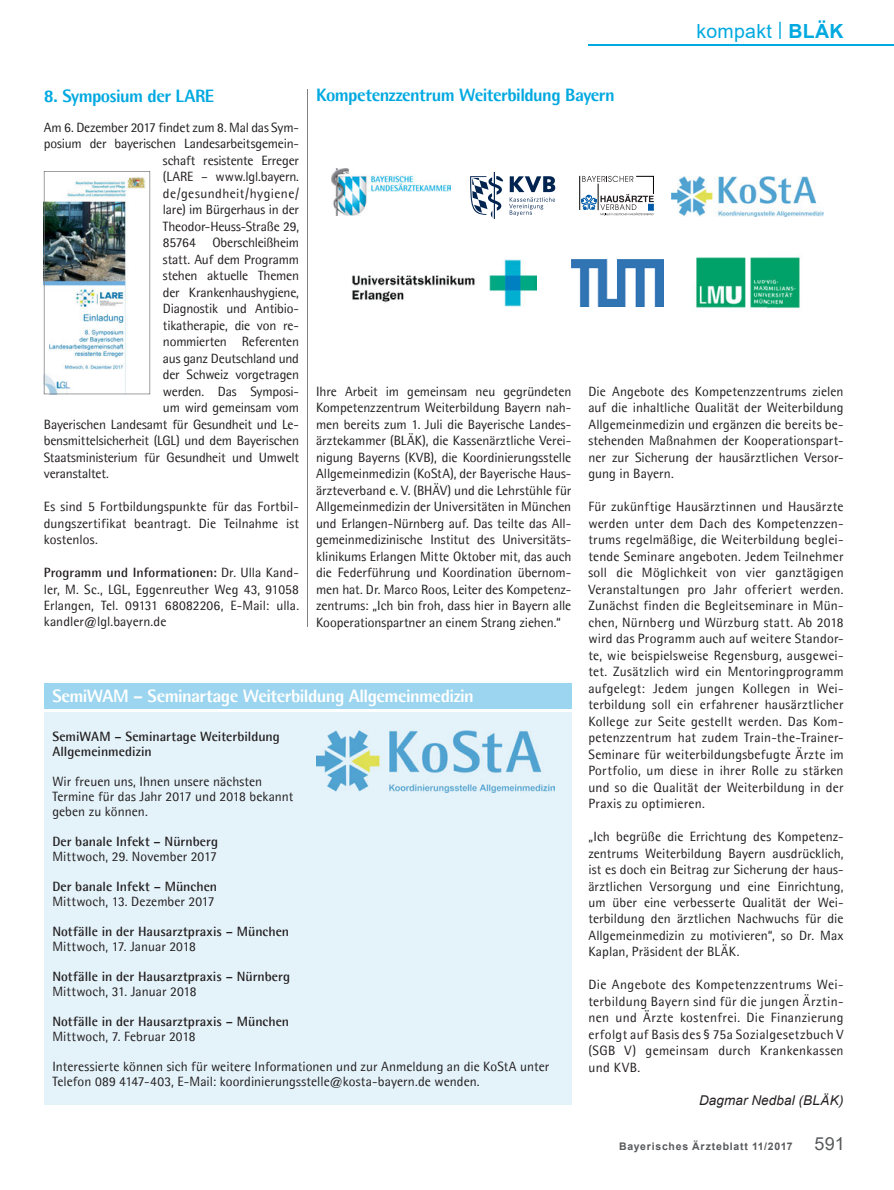
<style>
.page{position:relative;width:894px;height:1190px;background:#fff}
.page>*{position:absolute;margin:0;border:0;box-sizing:border-box;transform-origin:0 0}
.t1{font:19.5px "Arial";letter-spacing:.015em;color:#00a9e0}
.t2{font:800 18px "Agfa Rotis Semisans";letter-spacing:-.03em;color:#00a9e0}
.t3{font:800 18px "Agfa Rotis Semisans";letter-spacing:-.035em;color:#fff}
.t4{font:13.5px/16.5px "Agfa Rotis Semisans";color:#231f20;text-align:justify}
.t5{font:700 13.5px/15px "Agfa Rotis Semisans";color:#231f20}
.t6{font:13.5px "Agfa Rotis Semisans";letter-spacing:-.02em;color:#231f20}
.t7{font:13.5px "Agfa Rotis Semisans";letter-spacing:.035em;color:#231f20}
.t8{font:italic 13.5px "Arial";letter-spacing:.01em;color:#231f20}
.t9{font:700 10.5px "Arial";letter-spacing:.07em;color:#58595b}
.s1{font-weight:700}
.s2{font-weight:400;font-size:18px}
</style>
<div class="page">
<hr style="left:588px;top:44px;width:305px;height:1px;background:#00a9e0">
<hr style="left:579px;top:176px;width:1px;height:34px;background:#000">
<svg style="left:580px;top:176px;width:73px;height:40px"></svg>
<img style="left:332px;top:168px;width:118px;height:48px">
<svg style="left:470px;top:172px;width:85px;height:47px"></svg>
<img style="left:671px;top:177px;width:152px;height:39px">
<img style="left:352px;top:259px;width:184px;height:48px">
<img style="left:695px;top:257px;width:106px;height:52px">
<img style="left:571px;top:259px;width:92px;height:48px">
<img style="left:44px;top:171px;width:106px;height:223px">
<hr style="left:307px;top:89px;width:1px;height:537px;background:#807f83">
<div style="left:44px;top:683px;width:527px;height:25px;background:#9bd5ef"></div>
<div style="left:44px;top:713px;width:527px;height:392px;background:#e4f3fa"></div>
<img style="left:316px;top:731px;width:238px;height:61px">
<h1 class="t1" style="left:696px;top:20px;width:149px">kompakt <sup>|</sup> <span class="s1">BLÄK</span></h1>
<h2 class="t2" style="left:316px;top:84px;width:300px">Kompetenzzentrum Weiterbildung Bayern</h2>
<h2 class="t2" style="left:44px;top:85px;width:172px">8. Symposium der LARE</h2>
<p class="t4" style="left:44px;top:119px;width:257px">Am 6. Dezember 2017 findet zum 8. Mal das Sym-</p>
<p class="t4" style="left:44px;top:135px;width:257px">posium der bayerischen Landesarbeitsgemein-</p>
<p class="t4" style="left:163px;top:152px;width:138px">schaft resistente Erreger</p>
<p class="t4" style="left:163px;top:168px;width:138px">(LARE – www.lgl.bayern.</p>
<p class="t7" style="left:163px;top:185px;width:138px">de/gesundheit/hygiene/</p>
<p class="t4" style="left:163px;top:201px;width:138px">lare) im Bürgerhaus in der</p>
<p class="t4" style="left:163px;top:218px;width:138px">Theodor-Heuss-Straße 29,</p>
<p class="t4" style="left:163px;top:234px;width:138px">85764 Oberschleißheim</p>
<p class="t4" style="left:163px;top:251px;width:138px">statt. Auf dem Programm</p>
<p class="t4" style="left:163px;top:267px;width:138px">stehen aktuelle Themen</p>
<p class="t4" style="left:163px;top:284px;width:138px">der Krankenhaushygiene,</p>
<p class="t4" style="left:163px;top:300px;width:138px">Diagnostik und Antibio-</p>
<p class="t4" style="left:163px;top:317px;width:138px">tikatherapie, die von re-</p>
<p class="t4" style="left:163px;top:333px;width:138px">nommierten Referenten</p>
<p class="t6" style="left:163px;top:350px;width:138px">aus ganz Deutschland und</p>
<p class="t4" style="left:163px;top:366px;width:138px">der Schweiz vorgetragen</p>
<p class="t4" style="left:163px;top:383px;width:138px">werden. Das Symposi-</p>
<p class="t6" style="left:163px;top:399px;width:138px">um wird gemeinsam vom</p>
<p class="t4" style="left:44px;top:416px;width:257px">Bayerischen Landesamt für Gesundheit und Le-</p>
<p class="t4" style="left:44px;top:432px;width:257px">bensmittelsicherheit (LGL) und dem Bayerischen</p>
<p class="t6" style="left:44px;top:449px;width:257px">Staatsministerium für Gesundheit und Umwelt</p>
<p class="t4" style="left:44px;top:465px;width:66px">veranstaltet.</p>
<p class="t4" style="left:44px;top:498px;width:257px">Es sind 5 Fortbildungspunkte für das Fortbil&shy;dungszertifikat beantragt. Die Teilnahme ist kostenlos.</p>
<p class="t4" style="left:44px;top:564px;width:257px"><span class="s1">Programm und Informationen:</span> Dr. Ulla Kand&shy;ler, M. Sc., LGL, Eggenreuther Weg 43, 91058<br>Erlangen, Tel. 09131 68082206, E-Mail: ulla. kandler@lgl.bayern.de</p>
<p class="t4" style="left:316px;top:383px;width:257px">Ihre Arbeit im gemeinsam neu gegründeten Kompetenzzentrum Weiterbildung Bayern nah&shy;men bereits zum 1. Juli die Bayerische Landes&shy;ärztekammer (BLÄK), die Kassenärztliche Verei&shy;nigung Bayerns (KVB), die Koordinierungsstelle Allgemeinmedizin (KoStA), der Bayerische Haus&shy;ärzteverband e. V. (BHÄV) und die Lehrstühle für Allgemeinmedizin der Universitäten in München und Erlangen-Nürnberg auf. Das teilte das All&shy;gemeinmedizinische Institut des Universitäts&shy;klinikums Erlangen Mitte Oktober mit, das auch die Federführung und Koordination übernom&shy;men hat. Dr. Marco Roos, Leiter des Kompetenz&shy;zentrums: „Ich bin froh, dass hier in Bayern alle Kooperationspartner an einem Strang ziehen.“</p>
<p class="t4" style="left:588px;top:383px;width:257px">Die Angebote des Kompetenzzentrums zielen auf die inhaltliche Qualität der Weiterbildung Allgemeinmedizin und ergänzen die bereits be&shy;stehenden Maßnahmen der Kooperationspart&shy;ner zur Sicherung der hausärztlichen Versor&shy;gung in Bayern.</p>
<p class="t4" style="left:588px;top:498px;width:257px">Für zukünftige Hausärztinnen und Hausärzte werden unter dem Dach des Kompetenzzen&shy;trums regelmäßige, die Weiterbildung beglei&shy;tende Seminare angeboten. Jedem Teilnehmer soll die Möglichkeit von vier ganztägigen Veranstaltungen pro Jahr offeriert werden.<br>Zunächst finden die Begleitseminare in Mün&shy;chen, Nürnberg und Würzburg statt. Ab 2018 wird das Programm auch auf weitere Standor&shy;te, wie beispielsweise Regensburg, ausgewei&shy;tet. Zusätzlich wird ein Mentoringprogramm aufgelegt: Jedem jungen Kollegen in Wei&shy;terbildung soll ein erfahrener hausärztlicher Kollege zur Seite gestellt werden. Das Kom&shy;petenzzentrum hat zudem Train-the-Trainer-Seminare für weiterbildungsbefugte Ärzte im Portfolio, um diese in ihrer Rolle zu stärken und so die Qualität der Weiterbildung in der Praxis zu optimieren.</p>
<p class="t4" style="left:588px;top:828px;width:257px">„Ich begrüße die Errichtung des Kompetenz&shy;zentrums Weiterbildung Bayern ausdrücklich, ist es doch ein Beitrag zur Sicherung der haus&shy;ärztlichen Versorgung und eine Einrichtung, um über eine verbesserte Qualität der Wei&shy;terbildung den ärztlichen Nachwuchs für die Allgemeinmedizin zu motivieren“, so Dr. Max Kaplan, Präsident der BLÄK.</p>
<p class="t4" style="left:588px;top:977px;width:257px">Die Angebote des Kompetenzzentrums Wei&shy;terbildung Bayern sind für die jungen Ärztin&shy;nen und Ärzte kostenfrei. Die Finanzierung erfolgt auf Basis des § 75a Sozialgesetzbuch V (SGB V) gemeinsam durch Krankenkassen und KVB.</p>
<p class="t8" style="left:699px;top:1093px;width:146px">Dagmar Nedbal (BLÄK)</p>
<h2 class="t3" style="left:52px;top:684px;width:423px">SemiWAM – Seminartage Weiterbildung Allgemeinmedizin</h2>
<p class="t5" style="left:52px;top:729px;width:229px">SemiWAM – Seminartage Weiterbildung<br>Allgemeinmedizin</p>
<p class="t4" style="left:52px;top:774px;width:243px;line-height:15px;text-align:left">Wir freuen uns, Ihnen unsere nächsten<br>Termine für das Jahr 2017 und 2018 bekannt geben zu können.</p>
<p class="t5" style="left:52px;top:834px;width:167px">Der banale Infekt – Nürnberg</p>
<p class="t4" style="left:52px;top:848px;width:166px">Mittwoch, 29. November 2017</p>
<p class="t5" style="left:52px;top:879px;width:166px">Der banale Infekt – München</p>
<p class="t4" style="left:52px;top:893px;width:164px">Mittwoch, 13. Dezember 2017</p>
<p class="t5" style="left:52px;top:924px;width:238px">Notfälle in der Hausarztpraxis – München</p>
<p class="t4" style="left:52px;top:938px;width:145px">Mittwoch, 17. Januar 2018</p>
<p class="t5" style="left:52px;top:969px;width:239px">Notfälle in der Hausarztpraxis – Nürnberg</p>
<p class="t4" style="left:52px;top:983px;width:146px">Mittwoch, 31. Januar 2018</p>
<p class="t5" style="left:52px;top:1014px;width:238px">Notfälle in der Hausarztpraxis – München</p>
<p class="t4" style="left:52px;top:1028px;width:145px">Mittwoch, 7. Februar 2018</p>
<p class="t4" style="left:52px;top:1059px;width:498px;line-height:15px">Interessierte können sich für weitere Informationen und zur Anmeldung an die KoStA unter<br>Telefon 089 4147-403, E-Mail: koordinierungsstelle@kosta-bayern.de wenden.</p>
<p class="t9" style="left:619px;top:1140px;width:227px">Bayerisches Ärzteblatt 11/2017 <span class="s2">591</span></p>
</div>
